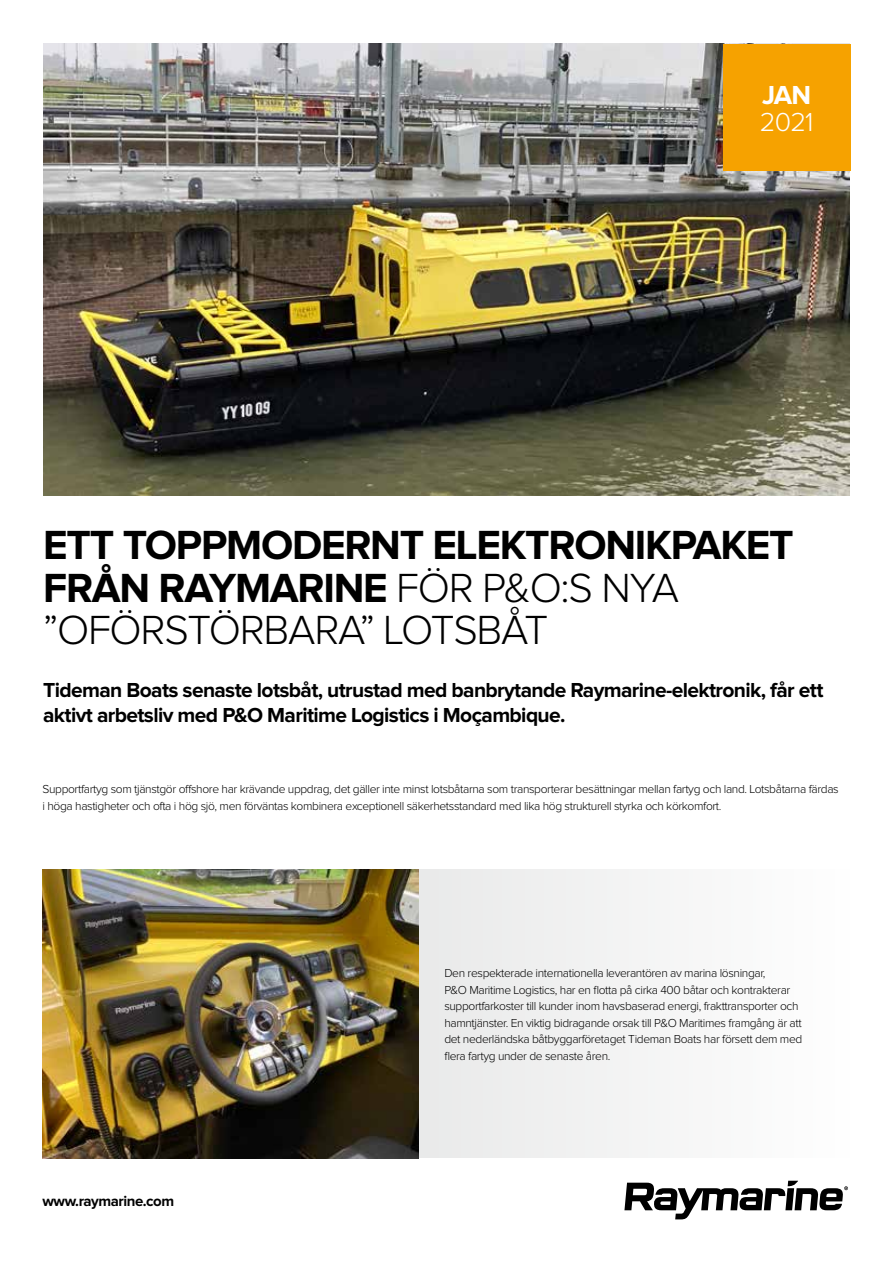
<style>
.page{position:relative;width:893px;height:1263px;background:#fff}
.page>*{position:absolute;margin:0;border:0;box-sizing:border-box;transform-origin:0 0}
.t1{font:700 42.15px/42.2px "Proxima Nova";letter-spacing:-.03em;color:#000}
.t2{font:300 27px "Proxima Nova";color:#fff}
.t3{font:700 27px "Proxima Nova";color:#fff}
.t4{font:700 21px/25.2px "Proxima Nova";letter-spacing:-.03em;color:#000}
.t5{font:700 15px "Proxima Nova";letter-spacing:-.03em;color:#000}
.t6{font:300 12px/16.5px "Proxima Nova";letter-spacing:-.03em;color:#000}
.s1{font-weight:300}
</style>
<div class="page">
<div style="left:43px;top:869px;width:807px;height:289px;background:#f3f4f4"></div>
<img style="left:43px;top:44px;width:806px;height:451px">
<svg style="left:624px;top:1181px;width:224px;height:38px"></svg>
<img style="left:43px;top:869px;width:376px;height:289px">
<div style="left:723px;top:44px;width:127px;height:126px;background:#f6a200"></div>
<h2 class="t3" style="left:762px;top:83px;width:50px">JAN</h2>
<h2 class="t2" style="left:760px;top:110px;width:55px">2021</h2>
<h1 class="t1" style="left:43px;top:526px;width:752px">ETT TOPPMODERNT ELEKTRONIKPAKET<br>FRÅN RAYMARINE <span class="s1">FÖR P&amp;O:S NYA ”OFÖRSTÖRBARA” LOTSBÅT</span></h1>
<h3 class="t4" style="left:43px;top:678px;width:782px">Tideman Boats senaste lotsbåt, utrustad med banbrytande Raymarine-elektronik, får ett aktivt arbetsliv med P&amp;O Maritime Logistics i Moçambique.</h3>
<p class="t6" style="left:43px;top:781px;width:798px">Supportfartyg som tjänstgör offshore har krävande uppdrag, det gäller inte minst lotsbåtarna som transporterar besättningar mellan fartyg och land. Lotsbåtarna färdas i höga hastigheter och ofta i hög sjö, men förväntas kombinera exceptionell säkerhetsstandard med lika hög strukturell styrka och körkomfort.</p>
<p class="t5" style="left:43px;top:1194px;width:133px">www.raymarine.com</p>
<p class="t6" style="left:444px;top:965px;width:359px">Den respekterade internationella leverantören av marina lösningar,<br>P&amp;O Maritime Logistics, har en flotta på cirka 400 båtar och kontrakterar supportfarkoster till kunder inom havsbaserad energi, frakttransporter och hamntjänster. En viktig bidragande orsak till P&amp;O Maritimes framgång är att det nederländska båtbyggarföretaget Tideman Boats har försett dem med flera fartyg under de senaste åren.</p>
</div>
